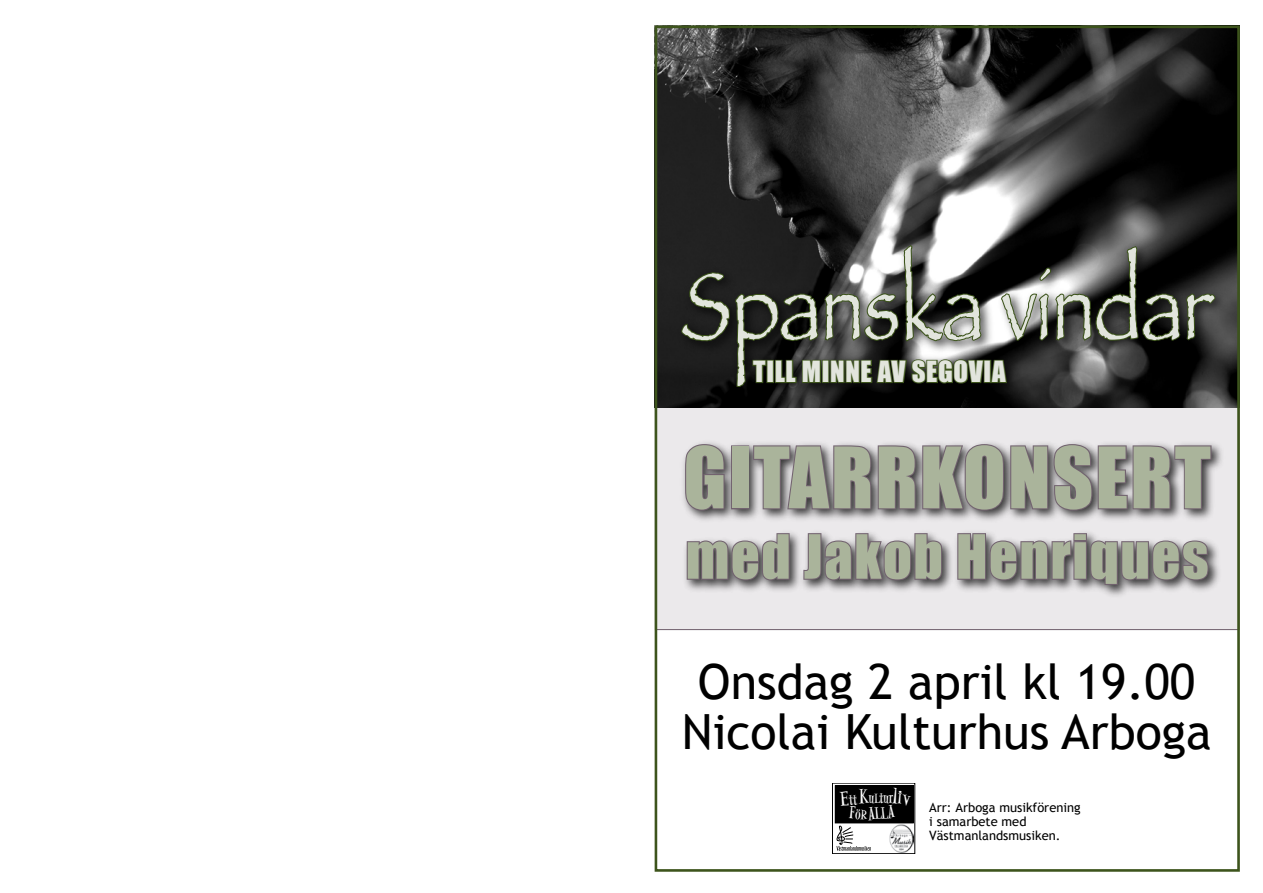
<style>
.page{position:relative;width:1263px;height:893px;background:#fff}
.page>*{position:absolute;margin:0;border:0;box-sizing:border-box;transform-origin:0 0}
.t1{font:97.5px "Papyrus";color:#e2e5dd;scale:.79 1}
.t2{font:78.3px "Impact";letter-spacing:.03em;color:#aab49b}
.t3{font:56.25px "Impact";color:#aab49b}
.t4{font:48.45px/50.6px "Trebuchet MS";color:#000;text-align:center}
.t5{font:26.85px "Impact";letter-spacing:.025em;color:#e2e5dd}
.t6{font:16.65px "Alleycat ICG";color:#fff}
.t7{font:13.35px "Alleycat ICG";letter-spacing:-.04em;color:#fff}
.t8{font:12.9px/14px "Trebuchet MS";color:#000}
.s1{font-size:19.95px}
</style>
<div class="page">
<div style="left:655px;top:401px;width:584px;height:229px;background:#ebe9eb"></div>
<div style="left:679px;top:439px;width:546px;height:160px;background:#000;opacity:.76"></div>
<svg style="left:684px;top:443px;width:42px;height:69px"></svg>
<div style="left:731px;top:445px;width:18px;height:64px;border:2px solid #72636f"></div>
<svg style="left:752px;top:441px;width:460px;height:71px"></svg>
<svg style="left:686px;top:532px;width:105px;height:50px"></svg>
<svg style="left:802px;top:532px;width:141px;height:50px"></svg>
<svg style="left:956px;top:532px;width:254px;height:54px"></svg>
<svg style="left:834px;top:783px;width:82px;height:71px"></svg>
<img style="left:889px;top:824px;width:24px;height:28px">
<div style="left:835px;top:786px;width:78px;height:37px;background:#000"></div>
<svg style="left:836px;top:826px;width:35px;height:25px"></svg>
<div style="left:832px;top:783px;width:83px;height:71px;border:1px solid #000"></div>
<img style="left:654px;top:26px;width:582px;height:381px">
<div style="left:675px;top:240px;width:555px;height:162px;background:#000;opacity:.75"></div>
<svg style="left:680px;top:110px;width:536px;height:295px"></svg>
<div style="left:655px;top:26px;width:585px;height:846px;border:3px solid #3d541c"></div>
<h1 class="t1" style="left:681px;top:247px;width:674px">Spanska vindar</h1>
<h3 class="t5" style="left:753px;top:355px;width:254px">TILL MINNE AV SEGOVIA</h3>
<h2 class="t2" style="left:683px;top:429px;width:529px">GITARRKONSERT</h2>
<h3 class="t3" style="left:686px;top:522px;width:524px">MED JAKOB HENRIQUES</h3>
<h3 class="t4" style="left:682px;top:657px;width:531px">Onsdag 2 april kl 19.00<br>Nicolai Kulturhus Arboga</h3>
<p class="t7" style="left:858px;top:791px;width:36px"><span class="s1">K</span>uLtur</p>
<p class="t6" style="left:867px;top:804px;width:29px;rotate:-4deg">ALLA</p>
<p class="t8" style="left:929px;top:800px;width:153px">Arr: Arboga musikförening i samarbete med<br>Västmanlandsmusiken.</p>
</div>
